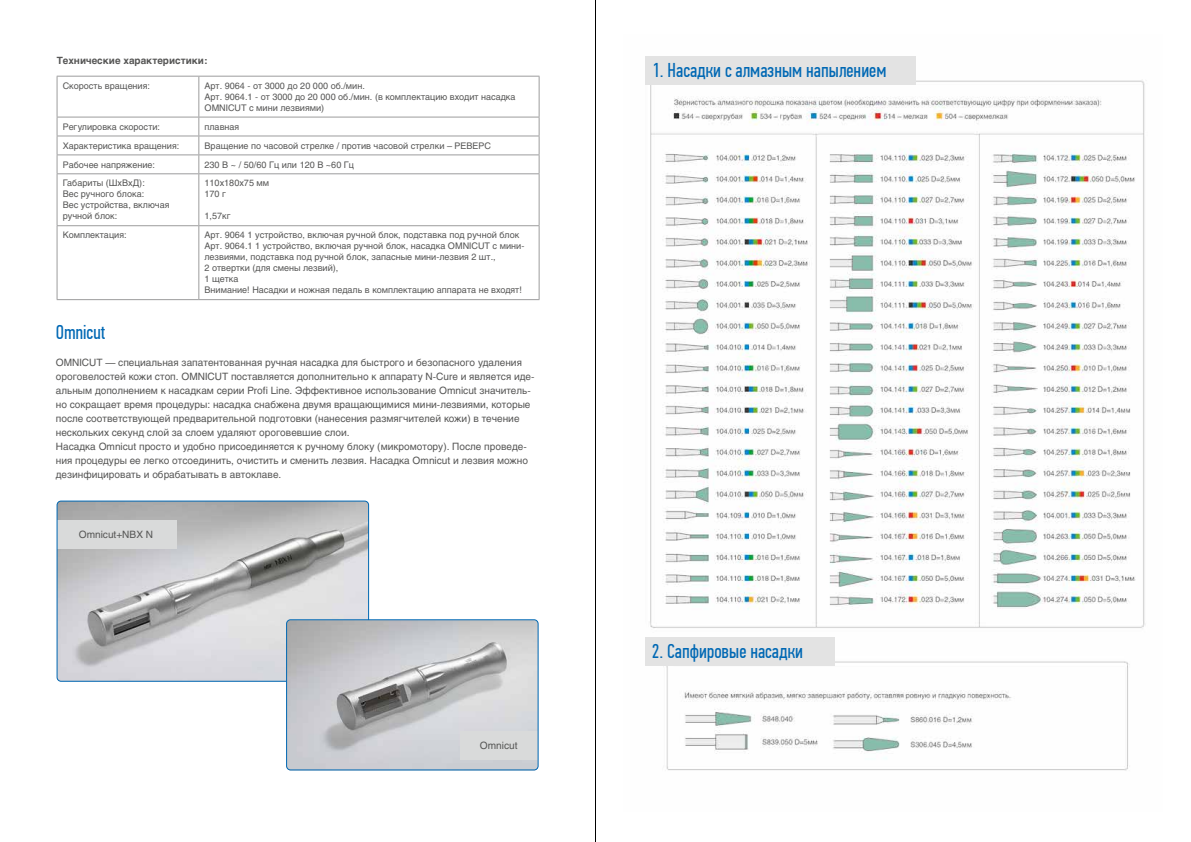
<style>
.page{position:relative;width:1191px;height:842px;background:#fff}
.page>*{position:absolute;margin:0;border:0;box-sizing:border-box;transform-origin:0 0}
.t1{font:20px "PF Din Text Comp Pro";color:#0068b4}
.t2{font:10px/14px "Helios C";color:#565655}
.t3{font:700 10px "Helvetica";color:#565655}
.t4{font:9px/11px "Helios C";color:#565655}
</style>
<div class="page">
<img style="left:57px;top:501px;width:311px;height:180px">
<div style="left:57px;top:521px;width:120px;height:28px;background:#d9dada"></div>
<div style="left:57px;top:501px;width:312px;height:181px;border:1px solid #0068b4;border-radius:4px"></div>
<img style="left:645px;top:56px;width:501px;height:715px">
<img style="left:286px;top:620px;width:252px;height:150px">
<div style="left:460px;top:731px;width:78px;height:29px;background:#d9dada"></div>
<div style="left:286px;top:619px;width:252px;height:151px;border:1px solid #0068b4;border-radius:4px"></div>
<hr style="left:198px;top:77px;width:1px;height:40px;background:#9c9c9d">
<hr style="left:57px;top:117px;width:142px;height:1px;background:#9c9c9d">
<hr style="left:199px;top:117px;width:340px;height:1px;background:#9c9c9d">
<hr style="left:57px;top:136px;width:142px;height:1px;background:#9c9c9d">
<hr style="left:199px;top:136px;width:340px;height:1px;background:#9c9c9d">
<hr style="left:57px;top:155px;width:142px;height:1px;background:#9c9c9d">
<hr style="left:199px;top:155px;width:340px;height:1px;background:#9c9c9d">
<svg style="left:198px;top:117px;width:1px;height:56px"></svg>
<hr style="left:57px;top:173px;width:142px;height:1px;background:#9c9c9d">
<hr style="left:199px;top:173px;width:340px;height:1px;background:#9c9c9d">
<hr style="left:198px;top:174px;width:1px;height:51px;background:#9c9c9d">
<hr style="left:57px;top:225px;width:142px;height:1px;background:#9c9c9d">
<hr style="left:199px;top:225px;width:340px;height:1px;background:#9c9c9d">
<hr style="left:198px;top:226px;width:1px;height:73px;background:#9c9c9d">
<hr style="left:57px;top:76px;width:142px;height:1px;background:#9c9c9d">
<hr style="left:57px;top:77px;width:1px;height:40px;background:#9c9c9d">
<hr style="left:199px;top:76px;width:340px;height:1px;background:#9c9c9d">
<hr style="left:539px;top:77px;width:1px;height:40px;background:#9c9c9d">
<svg style="left:57px;top:117px;width:1px;height:56px"></svg>
<svg style="left:539px;top:117px;width:1px;height:56px"></svg>
<hr style="left:57px;top:174px;width:1px;height:51px;background:#9c9c9d">
<hr style="left:539px;top:174px;width:1px;height:51px;background:#9c9c9d">
<hr style="left:57px;top:226px;width:1px;height:73px;background:#9c9c9d">
<hr style="left:539px;top:226px;width:1px;height:73px;background:#9c9c9d">
<hr style="left:57px;top:299px;width:142px;height:1px;background:#9c9c9d">
<hr style="left:199px;top:299px;width:340px;height:1px;background:#9c9c9d">
<div style="left:645px;top:57px;width:271px;height:28px;background:#e3e3e3"></div>
<div style="left:645px;top:637px;width:190px;height:29px;background:#e3e3e3"></div>
<hr style="left:595px;top:0;width:1px;height:842px;background:#000">
<p class="t3" style="left:57px;top:53px;width:152px">Технические характеристики:</p>
<p class="t4" style="left:63px;top:80px;width:89px">Скорость вращения:</p>
<p class="t4" style="left:204px;top:80px;width:312px">Арт. 9064 - от 3000 до 20 000 об./мин.<br>Арт. 9064.1 - от 3000 до 20 000 об./мин. (в комплектацию входит насадка<br>OMNICUT с мини лезвиями)</p>
<p class="t4" style="left:63px;top:121px;width:99px">Регулировка скорости:</p>
<p class="t4" style="left:204px;top:121px;width:36px">плавная</p>
<p class="t4" style="left:63px;top:140px;width:118px">Характеристика вращения:</p>
<p class="t4" style="left:204px;top:140px;width:288px">Вращение по часовой стрелке / против часовой стрелки – РЕВЕРС</p>
<p class="t4" style="left:63px;top:159px;width:94px">Рабочее напряжение:</p>
<p class="t4" style="left:204px;top:159px;width:151px">230 В ~ / 50/60 Гц или 120 В ~60 Гц</p>
<p class="t4" style="left:63px;top:178px;width:108px">Габариты (ШxВxД):<br>Вес ручного блока:<br>Вес устройства, включая ручной блок:</p>
<p class="t4" style="left:204px;top:178px;width:66px">110x180x75 мм<br>170 г</p>
<p class="t4" style="left:204px;top:211px;width:28px">1,57кг</p>
<p class="t4" style="left:63px;top:230px;width:65px">Комплектация:</p>
<p class="t4" style="left:204px;top:230px;width:321px">Арт. 9064 1 устройство, включая ручной блок, подставка под ручной блок Арт. 9064.1 1 устройство, включая ручной блок, насадка OMNICUT с мини&shy;лезвиями, подставка под ручной блок, запасные мини-лезвия 2 шт.,<br>2 отвертки (для смены лезвий),<br>1 щетка<br>Внимание! Насадки и ножная педаль в комплектацию аппарата не входят!</p>
<h1 class="t1" style="left:56px;top:321px;width:51px">Omnicut</h1>
<p class="t2" style="left:56px;top:355px;width:480px">OMNICUT — специальная запатентованная ручная насадка для быстрого и безопасного удаления ороговелостей кожи стоп. OMNICUT поставляется дополнительно к аппарату N-Cure и является иде&shy;альным дополнением к насадкам серии Profi Line. Эффективное использование Omnicut значитель&shy;но сокращает время процедуры: насадка снабжена двумя вращающимися мини-лезвиями, которые после соответствующей предварительной подготовки (нанесения размягчителей кожи) в течение нескольких секунд слой за слоем удаляют ороговевшие слои.<br>Насадка Omnicut просто и удобно присоединяется к ручному блоку (микромотору). После проведе&shy;ния процедуры ее легко отсоединить, очистить и сменить лезвия. Насадка Omnicut и лезвия можно дезинфицировать и обрабатывать в автоклаве.</p>
<p class="t2" style="left:79px;top:528px;width:76px">Omnicut+NBX N</p>
<p class="t2" style="left:480px;top:738px;width:39px">Omnicut</p>
<h1 class="t1" style="left:652px;top:58px;width:236px">1. Насадки с алмазным напылением</h1>
<h1 class="t1" style="left:652px;top:639px;width:153px">2. Сапфировые насадки</h1>
</div>
